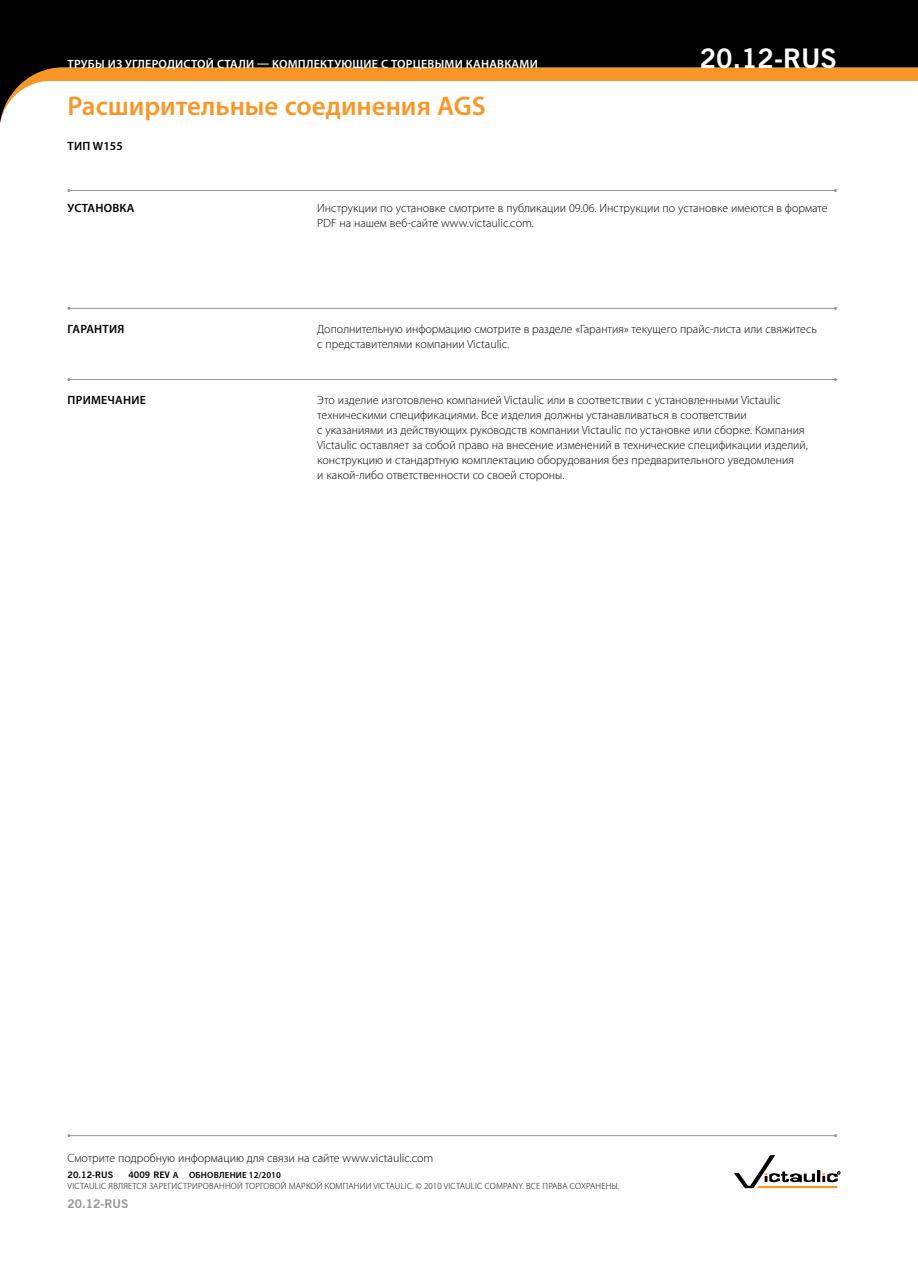
<style>
.page{position:relative;width:918px;height:1263px;background:#fff}
.page>*{position:absolute;margin:0;border:0;box-sizing:border-box;transform-origin:0 0}
.t1{font:600 27px "Myriad Pro";color:#f89728}
.t2{font:27px "Trade Gothic LT Std Bd 2";color:#fff}
.t3{font:300 12px/15px "Myriad Pro";color:#000}
.t4{font:600 12px "Myriad Pro";letter-spacing:.02em;color:#fff}
.t5{font:600 12px "Myriad Pro";letter-spacing:.02em;color:#000}
.t6{font:12px "Trade Gothic LT Std Bd 2";color:#939598}
.t7{font:300 9px/11.2px "Myriad Pro";letter-spacing:.02em;color:#000}
.t8{font:9px "Trade Gothic LT Std Bd 2";color:#000}
.s1{font-family:"Trade Gothic LT Std Bd 2";font-weight:400}
.s2{font-weight:600}
</style>
<div class="page">
<hr style="left:69px;top:379px;width:767px;height:1px;background:#939598">
<hr style="left:69px;top:308px;width:767px;height:1px;background:#939598">
<svg style="left:0;top:0;width:918px;height:124px;fill:#000"></svg>
<hr style="left:69px;top:190px;width:767px;height:1px;background:#939598">
<svg style="left:734px;top:1155px;width:106px;height:33px"></svg>
<hr style="left:69px;top:1135px;width:767px;height:1px;background:#939598">
<p class="t4" style="left:68px;top:56px;width:472px">ТРУБЫ ИЗ УГЛЕРОДИСТОЙ СТАЛИ — КОМПЛЕКТУЮЩИЕ С ТОРЦЕВЫМИ КАНАВКАМИ</p>
<h1 class="t2" style="left:700px;top:41px;width:139px">20.12-RUS</h1>
<h1 class="t1" style="left:67px;top:89px;width:420px">Расширительные соединения AGS</h1>
<p class="t5" style="left:68px;top:138px;width:57px">ТИП W155</p>
<p class="t5" style="left:68px;top:200px;width:68px">УСТАНОВКА</p>
<p class="t3" style="left:317px;top:200px;width:512px">Инструкции по установке смотрите в публикации 09.06. Инструкции по установке имеются в формате<br>PDF на нашем веб-сайте www.victaulic.com.</p>
<p class="t5" style="left:68px;top:321px;width:58px">ГАРАНТИЯ</p>
<p class="t3" style="left:317px;top:322px;width:501px">Дополнительную информацию смотрите в разделе «Гарантия» текущего прайс-листа или свяжитесь с представителями компании Victaulic.</p>
<p class="t5" style="left:68px;top:393px;width:80px">ПРИМЕЧАНИЕ</p>
<p class="t3" style="left:317px;top:393px;width:492px">Это изделие изготовлено компанией Victaulic или в соответствии с установленными Victaulic техническими спецификациями. Все изделия должны устанавливаться в соответствии<br>с указаниями из действующих руководств компании Victaulic по установке или сборке. Компания Victaulic оставляет за собой право на внесение изменений в технические спецификации изделий, конструкцию и стандартную комплектацию оборудования без предварительного уведомления<br>и какой-либо ответственности со своей стороны.</p>
<p class="t3" style="left:68px;top:1150px;width:367px">Смотрите подробную информацию для связи на сайте www.victaulic.com</p>
<p class="t8" style="left:68px;top:1169px;width:47px">20.12-RUS</p>
<p class="t7" style="left:68px;top:1170px;width:553px;text-indent:61px"><span class="s1">4009 REV</span> <span class="s2">А ОБНОВЛЕНИЕ 12/2010<br></span>VICTAULIC ЯВЛЯЕТСЯ ЗАРЕГИСТРИРОВАННОЙ ТОРГОВОЙ МАРКОЙ КОМПАНИИ VICTAULIC. © 2010 VICTAULIC COMPANY. ВСЕ ПРАВА СОХРАНЕНЫ.</p>
<p class="t6" style="left:68px;top:1197px;width:62px">20.12-RUS</p>
</div>
